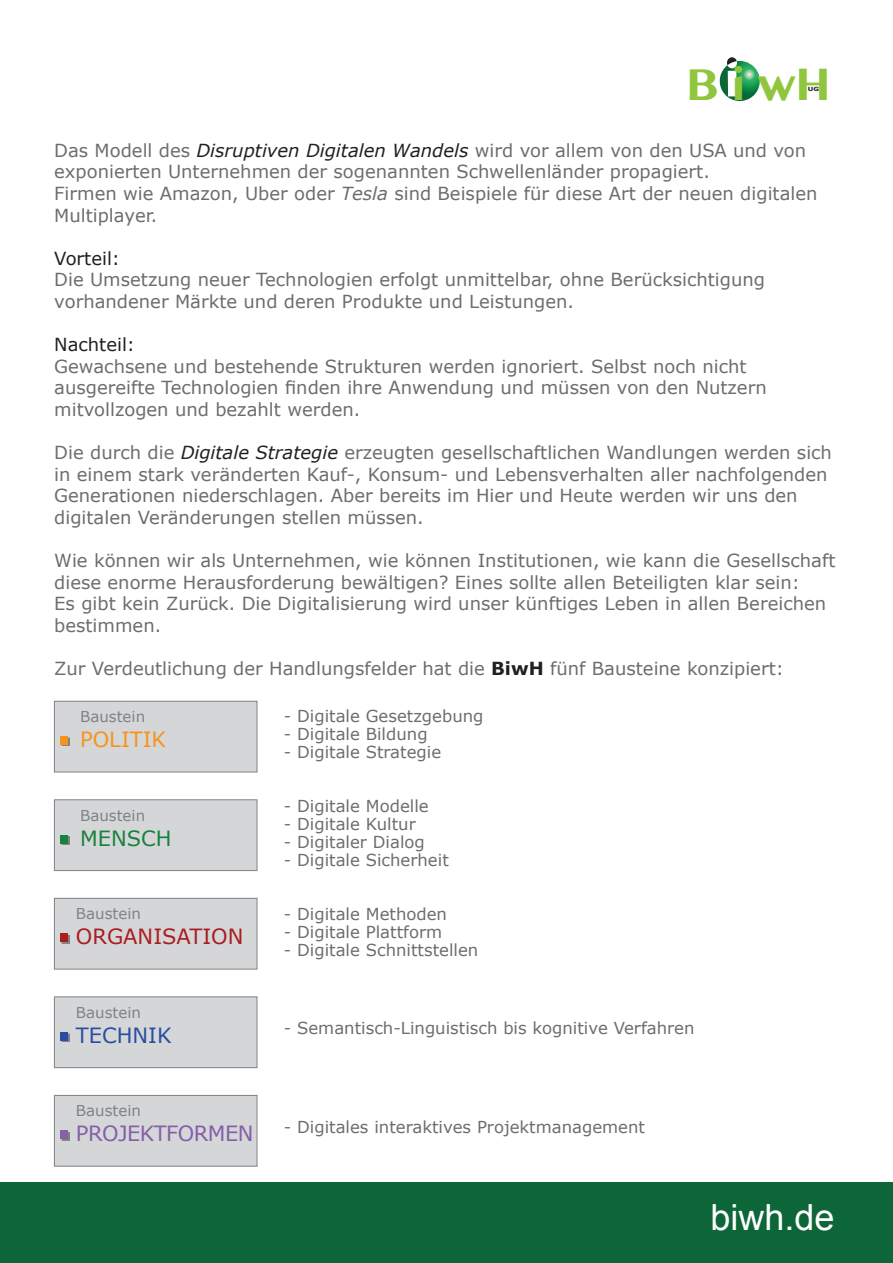
<style>
.page{position:relative;width:893px;height:1263px;background:#fff}
.page>*{position:absolute;margin:0;border:0;box-sizing:border-box;transform-origin:0 0}
.t1{font:700 44.55px "Oriya MN";color:#90c63d}
.t2{font:36px "Arial";color:#fff}
.t3{font:21px "Verdana";letter-spacing:-.025em;color:#855fa8}
.t4{font:21px "Verdana";color:#aa1d21}
.t5{font:21px "Verdana";color:#f7931d}
.t6{font:21px "Verdana";color:#294ea1}
.t7{font:21px "Verdana";color:#19813f}
.t8{font:18px/21.6px "Verdana";color:#6c6d70}
.t9{font:18px "Verdana";color:#231f20}
.t10{font:16.5px "Verdana";color:#6c6d70}
.t11{font:15px "Verdana";color:#808285}
.t12{font:700 5.7px "Verdana";color:#231f20;scale:1.25 1}
.s1{font-style:italic;color:#231f20}
.s2{font-style:italic}
.s3{font-weight:700;color:#231f20}
</style>
<div class="page">
<div style="left:54px;top:701px;width:203px;height:71px;background:#d5d6d8"></div>
<div style="left:54px;top:701px;width:203px;height:71px;border:1px solid #808285"></div>
<div style="left:54px;top:800px;width:203px;height:70px;background:#d5d6d8"></div>
<div style="left:54px;top:799px;width:203px;height:72px;border:1px solid #808285"></div>
<div style="left:54px;top:898px;width:203px;height:71px;background:#d5d6d8"></div>
<div style="left:54px;top:898px;width:203px;height:71px;border:1px solid #808285"></div>
<div style="left:54px;top:997px;width:203px;height:71px;background:#d5d6d8"></div>
<div style="left:54px;top:997px;width:203px;height:71px;border:1px solid #808285"></div>
<div style="left:54px;top:1095px;width:203px;height:71px;background:#d5d6d8"></div>
<div style="left:54px;top:1095px;width:203px;height:71px;border:1px solid #808285"></div>
<div style="left:62px;top:738px;width:8px;height:8px;background:#808285"></div>
<div style="left:60px;top:737px;width:8px;height:8px;background:#f7931d"></div>
<svg style="left:62px;top:836px;width:8px;height:9px"></svg>
<div style="left:60px;top:835px;width:8px;height:8px;background:#19813f"></div>
<div style="left:62px;top:935px;width:8px;height:8px;background:#808285"></div>
<div style="left:60px;top:934px;width:8px;height:8px;background:#aa1d21"></div>
<svg style="left:62px;top:1033px;width:8px;height:9px"></svg>
<div style="left:60px;top:1032px;width:8px;height:8px;background:#294ea1"></div>
<div style="left:62px;top:1132px;width:8px;height:8px;background:#808285"></div>
<div style="left:60px;top:1131px;width:8px;height:8px;background:#855fa8"></div>
<div style="left:0;top:1183px;width:893px;height:80px;background:#0c6638"></div>
<svg style="left:719px;top:57px;width:41px;height:45px"></svg>
<h1 class="t1" style="left:686px;top:58px;width:146px">B i wH</h1>
<p class="t12" style="left:808px;top:85px;width:11px">UG</p>
<p class="t8" style="left:54px;top:140px;width:765px">Das Modell des <span class="s1">Disruptiven Digitalen Wandels</span> wird vor allem von den USA und von exponierten Unternehmen der sogenannten Schwellenländer propagiert.<br>Firmen wie Amazon, Uber oder <span class="s2">Tesla</span> sind Beispiele für diese Art der neuen digitalen Multiplayer.</p>
<p class="t9" style="left:54px;top:247px;width:67px">Vorteil:</p>
<p class="t8" style="left:54px;top:269px;width:712px">Die Umsetzung neuer Technologien erfolgt unmittelbar, ohne Berücksichtigung vorhandener Märkte und deren Produkte und Leistungen.</p>
<p class="t9" style="left:54px;top:333px;width:82px">Nachteil:</p>
<p class="t8" style="left:54px;top:356px;width:714px">Gewachsene und bestehende Strukturen werden ignoriert. Selbst noch nicht ausgereifte Technologien finden ihre Anwendung und müssen von den Nutzern mitvollzogen und bezahlt werden.</p>
<p class="t8" style="left:54px;top:442px;width:779px">Die durch die <span class="s1">Digitale Strategie</span> erzeugten gesellschaftlichen Wandlungen werden sich in einem stark veränderten Kauf-, Konsum- und Lebensverhalten aller nachfolgenden Generationen niederschlagen. Aber bereits im Hier und Heute werden wir uns den digitalen Veränderungen stellen müssen.</p>
<p class="t8" style="left:54px;top:550px;width:783px">Wie können wir als Unternehmen, wie können Institutionen, wie kann die Gesellschaft diese enorme Herausforderung bewältigen? Eines sollte allen Beteiligten klar sein:<br>Es gibt kein Zurück. Die Digitalisierung wird unser künftiges Leben in allen Bereichen bestimmen.</p>
<p class="t8" style="left:54px;top:658px;width:731px">Zur Verdeutlichung der Handlungsfelder hat die <span class="s3">BiwH</span> fünf Bausteine konzipiert:</p>
<p class="t10" style="left:284px;top:706px;width:201px">- Digitale Gesetzgebung</p>
<p class="t10" style="left:284px;top:724px;width:145px">- Digitale Bildung</p>
<p class="t10" style="left:284px;top:742px;width:159px">- Digitale Strategie</p>
<p class="t10" style="left:284px;top:796px;width:146px">- Digitale Modelle</p>
<p class="t10" style="left:284px;top:814px;width:133px">- Digitale Kultur</p>
<p class="t10" style="left:284px;top:832px;width:142px">- Digitaler Dialog</p>
<p class="t10" style="left:284px;top:850px;width:166px">- Digitale Sicherheit</p>
<p class="t10" style="left:284px;top:904px;width:165px">- Digitale Methoden</p>
<p class="t10" style="left:284px;top:922px;width:160px">- Digitale Plattform</p>
<p class="t10" style="left:284px;top:940px;width:196px">- Digitale Schnittstellen</p>
<p class="t11" style="left:80px;top:707px;width:67px">Baustein</p>
<p class="t5" style="left:80px;top:726px;width:88px">POLITIK</p>
<p class="t11" style="left:80px;top:806px;width:67px">Baustein</p>
<p class="t7" style="left:80px;top:825px;width:93px">MENSCH</p>
<p class="t11" style="left:76px;top:904px;width:67px">Baustein</p>
<p class="t4" style="left:76px;top:923px;width:169px">ORGANISATION</p>
<p class="t11" style="left:76px;top:1003px;width:67px">Baustein</p>
<p class="t6" style="left:76px;top:1022px;width:97px">TECHNIK</p>
<p class="t11" style="left:76px;top:1101px;width:67px">Baustein</p>
<p class="t3" style="left:76px;top:1120px;width:179px">PROJEKTFORMEN</p>
<p class="t10" style="left:284px;top:1018px;width:412px">- Semantisch-Linguistisch bis kognitive Verfahren</p>
<p class="t10" style="left:284px;top:1117px;width:363px">- Digitales interaktives Projektmanagement</p>
<h2 class="t2" style="left:710px;top:1193px;width:126px">biwh.de</h2>
</div>
